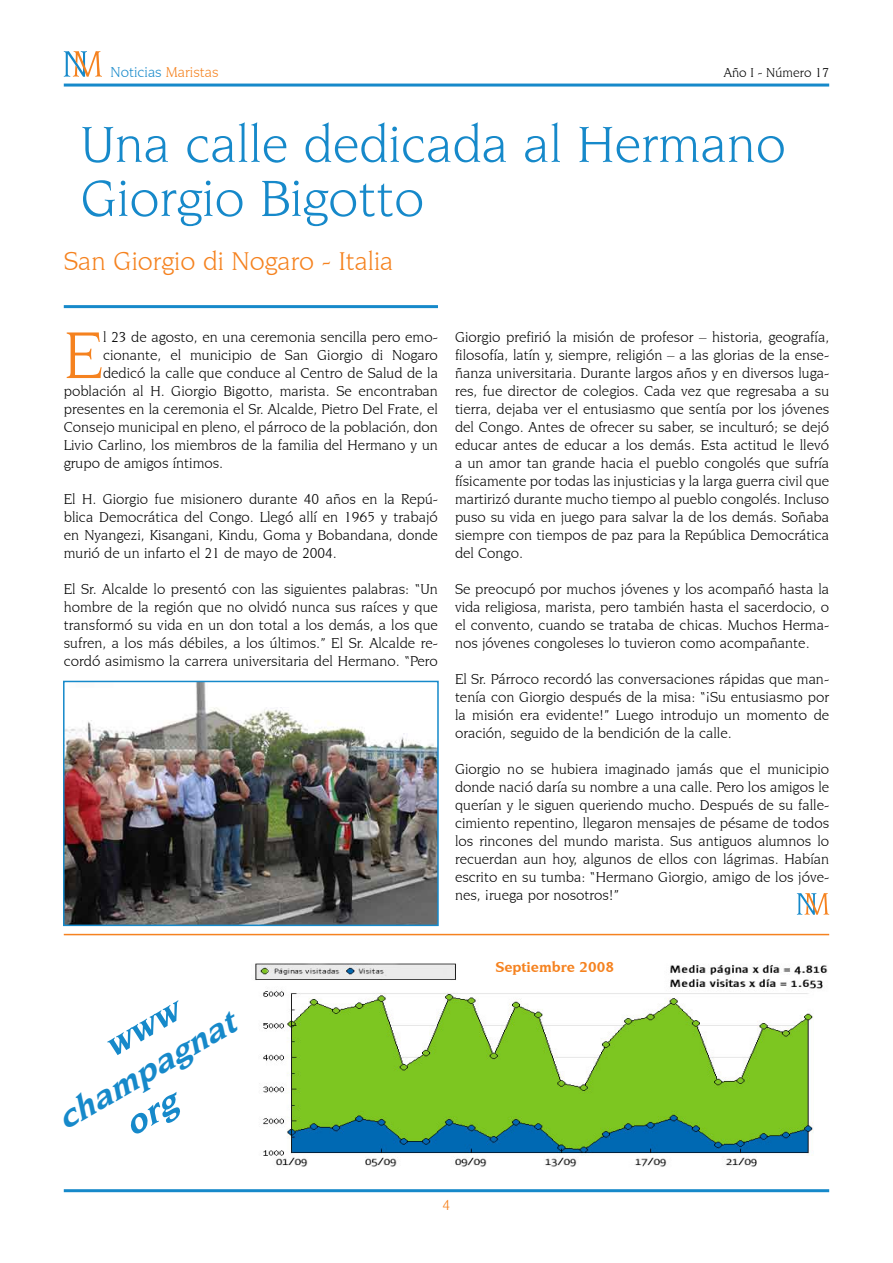
<style>
.page{position:relative;width:893px;height:1263px;background:#fff}
.page>*{position:absolute;margin:0;border:0;box-sizing:border-box;transform-origin:0 0}
.t1{font:70.05px "Novarese IT Cby BT";color:#f5821f}
.t2{font:54px/54px "Novarese IT Cby BT";color:#1689ca}
.t3{font:italic 700 33.9px "Novarese IT Cby BT";color:#1689ca;scale:1.04 1}
.t4{font:27px "Novarese IT Cby BT";color:#f5821f}
.t5{font:15px/18px "Novarese IT Cby BT";color:#000;text-align:justify}
.t6{font:15px "Novarese IT Cby BT";color:#1689ca}
.t7{font:700 15px "Novarese IT Cby BT";color:#f5821f}
.t8{font:13.5px "Novarese IT Cby BT";color:#000}
.s1{color:#f5821f}
</style>
<div class="page">
<hr style="left:64px;top:1189px;width:765px;height:3px;background:#1689ca">
<hr style="left:64px;top:305px;width:374px;height:3px;background:#1689ca">
<hr style="left:64px;top:84px;width:765px;height:3px;background:#1689ca">
<svg style="left:64px;top:51px;width:38px;height:26px"></svg>
<svg style="left:797px;top:893px;width:32px;height:22px"></svg>
<img style="left:66px;top:684px;width:370px;height:239px">
<div style="left:63px;top:681px;width:376px;height:245px;border:2px solid #1689ca"></div>
<img style="left:255px;top:963px;width:573px;height:204px">
<hr style="left:64px;top:934px;width:765px;height:1px;background:#f5821f">
<p class="t6" style="left:111px;top:63px;width:110px">Noticias <span class="s1">Maristas</span></p>
<p class="t8" style="left:724px;top:64px;width:107px">Año I - Número 17</p>
<h2 class="t2" style="left:81px;top:117px;width:707px">Una calle dedicada al Hermano<br>Giorgio Bigotto</h2>
<h3 class="t4" style="left:64px;top:245px;width:331px">San Giorgio di Nogaro - Italia</h3>
<h1 class="t1" style="left:64px;top:314px;width:41px">E</h1>
<p class="t5" style="left:103px;top:328px;width:336px">l 23 de agosto, en una ceremonia sencilla pero emo-</p>
<p class="t5" style="left:103px;top:346px;width:336px">cionante, el municipio de San Giorgio di Nogaro</p>
<p class="t5" style="left:103px;top:364px;width:336px">dedicó la calle que conduce al Centro de Salud de la</p>
<p class="t5" style="left:64px;top:382px;width:376px">población al H. Giorgio Bigotto, marista. Se encontraban</p>
<p class="t5" style="left:64px;top:400px;width:376px">presentes en la ceremonia el Sr. Alcalde, Pietro Del Frate, el</p>
<p class="t5" style="left:64px;top:418px;width:376px">Consejo municipal en pleno, el párroco de la población, don</p>
<p class="t5" style="left:64px;top:436px;width:376px">Livio Carlino, los miembros de la familia del Hermano y un</p>
<p class="t5" style="left:64px;top:454px;width:161px">grupo de amigos íntimos.</p>
<p class="t5" style="left:64px;top:490px;width:376px">El H. Giorgio fue misionero durante 40 años en la Repú&shy;blica Democrática del Congo. Llegó allí en 1965 y trabajó en Nyangezi, Kisangani, Kindu, Goma y Bobandana, donde murió de un infarto el 21 de mayo de 2004.</p>
<p class="t5" style="left:64px;top:580px;width:376px">El Sr. Alcalde lo presentó con las siguientes palabras: “Un hombre de la región que no olvidó nunca sus raíces y que transformó su vida en un don total a los demás, a los que sufren, a los más débiles, a los últimos.” El Sr. Alcalde re&shy;cordó asimismo la carrera universitaria del Hermano. “Pero</p>
<p class="t5" style="left:455px;top:328px;width:376px">Giorgio prefirió la misión de profesor – historia, geografía, filosofía, latín y, siempre, religión – a las glorias de la ense&shy;ñanza universitaria. Durante largos años y en diversos luga&shy;res, fue director de colegios. Cada vez que regresaba a su tierra, dejaba ver el entusiasmo que sentía por los jóvenes del Congo. Antes de ofrecer su saber, se inculturó; se dejó educar antes de educar a los demás. Esta actitud le llevó a un amor tan grande hacia el pueblo congolés que sufría físicamente por todas las injusticias y la larga guerra civil que martirizó durante mucho tiempo al pueblo congolés. Incluso puso su vida en juego para salvar la de los demás. Soñaba siempre con tiempos de paz para la República Democrática del Congo.</p>
<p class="t5" style="left:455px;top:580px;width:376px">Se preocupó por muchos jóvenes y los acompañó hasta la vida religiosa, marista, pero también hasta el sacerdocio, o el convento, cuando se trataba de chicas. Muchos Herma&shy;nos jóvenes congoleses lo tuvieron como acompañante.</p>
<p class="t5" style="left:455px;top:670px;width:376px">El Sr. Párroco recordó las conversaciones rápidas que man&shy;tenía con Giorgio después de la misa: “¡Su entusiasmo por la misión era evidente!” Luego introdujo un momento de oración, seguido de la bendición de la calle.</p>
<p class="t5" style="left:455px;top:760px;width:376px">Giorgio no se hubiera imaginado jamás que el municipio donde nació daría su nombre a una calle. Pero los amigos le querían y le siguen queriendo mucho. Después de su falle&shy;cimiento repentino, llegaron mensajes de pésame de todos los rincones del mundo marista. Sus antiguos alumnos lo recuerdan aun hoy, algunos de ellos con lágrimas. Habían escrito en su tumba: “Hermano Giorgio, amigo de los jóve&shy;nes, ¡ruega por nosotros!”</p>
<h3 class="t3" style="left:49px;top:1103px;width:204px;rotate:-30deg">champagnat</h3>
<p class="t7" style="left:495px;top:958px;width:120px">Septiembre 2008</p>
</div>
